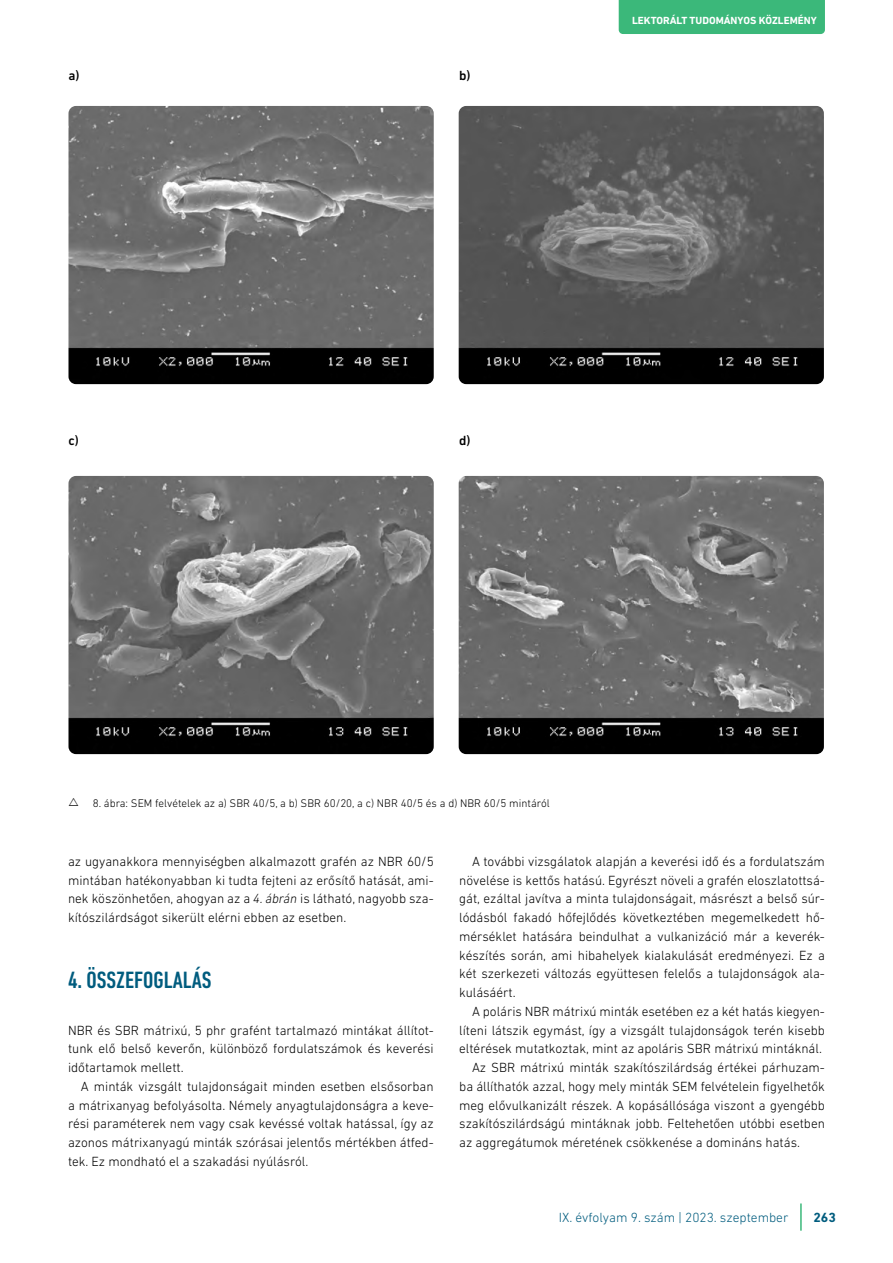
<style>
.page{position:relative;width:893px;height:1263px;background:#fff}
.page>*{position:absolute;margin:0;border:0;box-sizing:border-box;transform-origin:0 0}
.t1{font:500 condensed 24px "DIN Next LT Pro";color:#005c7e}
.t2{font:300 13.5px/18.8px "DIN Next LT Pro";color:#000;text-align:justify}
.t3{font:300 13.5px "DIN Next LT Pro";color:#005c7e}
.t4{font:500 13.5px "DIN Next LT Pro";color:#000}
.t5{font:700 13.5px "DIN Next LT Pro";color:#005c7e}
.t6{font:300 11.25px "DIN Next LT Pro";color:#000}
.t7{font:700 10.5px "DIN Next LT Pro";color:#fff}
.s1{font-style:italic}
</style>
<div class="page">
<hr style="left:800px;top:1203px;width:2px;height:28px;background:#3bb87a">
<div style="left:619px;top:0;width:206px;height:34px;background:#3bb87a"></div>
<img style="left:68px;top:106px;width:366px;height:278px">
<img style="left:68px;top:476px;width:366px;height:278px">
<img style="left:459px;top:106px;width:365px;height:278px">
<img style="left:459px;top:476px;width:365px;height:278px">
<p class="t4" style="left:68px;top:67px;width:13px">a)</p>
<p class="t4" style="left:459px;top:67px;width:13px">b)</p>
<p class="t7" style="left:632px;top:14px;width:186px">LEKTORÁLT TUDOMÁNYOS KÖZLEMÉNY</p>
<p class="t4" style="left:68px;top:433px;width:12px">c)</p>
<p class="t4" style="left:459px;top:433px;width:13px">d)</p>
<p class="t6" style="left:93px;top:796px;width:458px">8. ábra: SEM felvételek az a) SBR 40/5, a b) SBR 60/20, a c) NBR 40/5 és a d) NBR 60/5 mintáról</p>
<p class="t2" style="left:68px;top:852px;width:367px">az ugyanakkora mennyiségben alkalmazott grafén az NBR 60/5 mintában hatékonyabban ki tudta fejteni az erősítő hatását, ami&shy;nek köszönhetően, ahogyan az a <span class="s1">4. ábrán</span> is látható, nagyobb sza&shy;kítószilárdságot sikerült elérni ebben az esetben.</p>
<h1 class="t1" style="left:68px;top:967px;width:145px">4. ÖSSZEFOGLALÁS</h1>
<p class="t2" style="left:68px;top:1020px;width:367px">NBR és SBR mátrixú, 5 phr grafént tartalmazó mintákat állítot&shy;tunk elő belső keverőn, különböző fordulatszámok és keverési időtartamok mellett.</p>
<p class="t2" style="left:68px;top:1077px;width:367px;text-indent:13px">A minták vizsgált tulajdonságait minden esetben elsősorban a mátrixanyag befolyásolta. Némely anyagtulajdonságra a keve&shy;rési paraméterek nem vagy csak kevéssé voltak hatással, így az azonos mátrixanyagú minták szórásai jelentős mértékben átfed&shy;tek. Ez mondható el a szakadási nyúlásról.</p>
<p class="t2" style="left:459px;top:852px;width:367px;text-indent:13px">A további vizsgálatok alapján a keverési idő és a fordulatszám növelése is kettős hatású. Egyrészt növeli a grafén eloszlatottsá&shy;gát, ezáltal javítva a minta tulajdonságait, másrészt a belső súr&shy;lódásból fakadó hőfejlődés következtében megemelkedett hő&shy;mérséklet hatására beindulhat a vulkanizáció már a keverék&shy;készítés során, ami hibahelyek kialakulását eredményezi. Ez a két szerkezeti változás együttesen felelős a tulajdonságok ala&shy;kulásáért.</p>
<p class="t2" style="left:472px;top:1002px;width:354px">A poláris NBR mátrixú minták esetében ez a két hatás kiegyen-</p>
<p class="t2" style="left:459px;top:1020px;width:367px">líteni látszik egymást, így a vizsgált tulajdonságok terén kisebb</p>
<p class="t2" style="left:459px;top:1039px;width:364px">eltérések mutatkoztak, mint az apoláris SBR mátrixú mintáknál.</p>
<p class="t2" style="left:472px;top:1058px;width:354px">Az SBR mátrixú minták szakítószilárdság értékei párhuzam-</p>
<p class="t2" style="left:459px;top:1077px;width:367px">ba állíthatók azzal, hogy mely minták SEM felvételein figyelhetők</p>
<p class="t2" style="left:459px;top:1095px;width:367px">meg elővulkanizált részek. A kopásállósága viszont a gyengébb</p>
<p class="t2" style="left:459px;top:1114px;width:367px">szakítószilárdságú mintáknak jobb. Feltehetően utóbbi esetben</p>
<p class="t2" style="left:459px;top:1133px;width:342px">az aggregátumok méretének csökkenése a domináns hatás.</p>
<p class="t3" style="left:559px;top:1210px;width:231px">IX. évfolyam 9. szám | 2023. szeptember</p>
<p class="t5" style="left:813px;top:1210px;width:24px">263</p>
</div>
